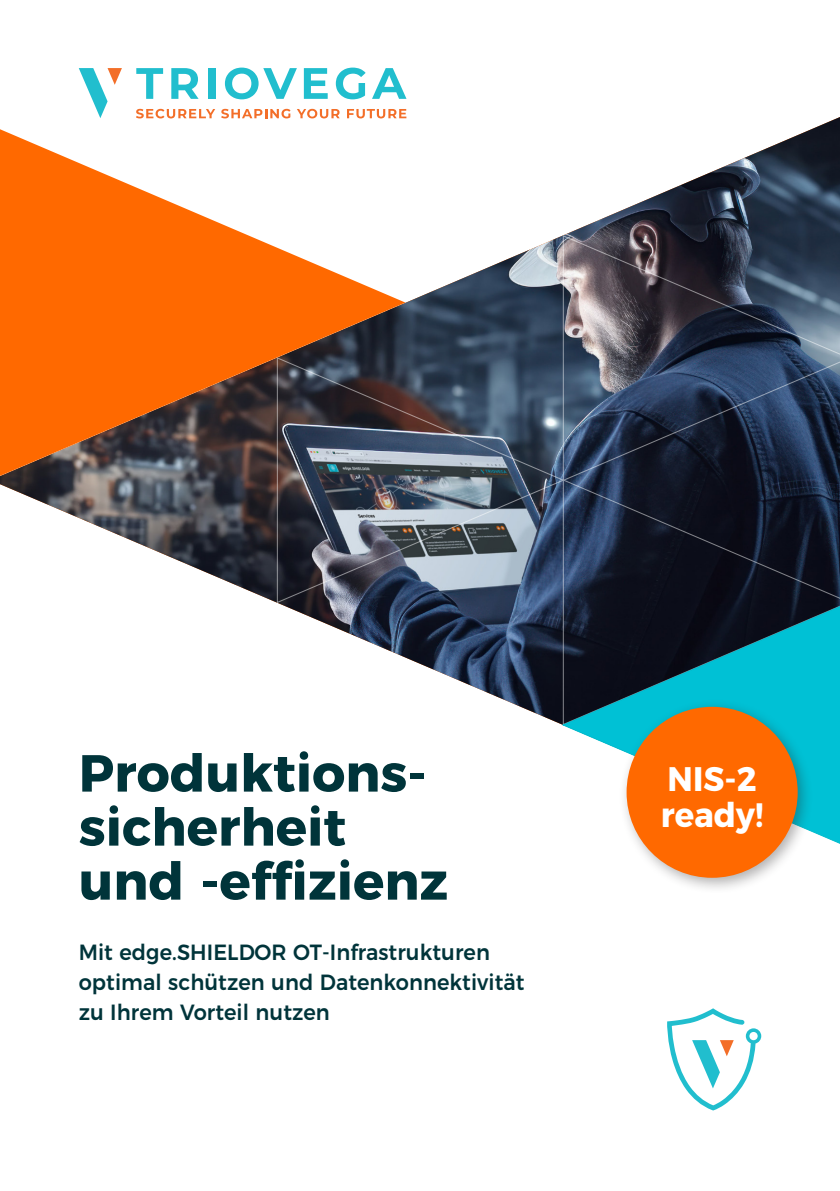
<style>
.page{position:relative;width:840px;height:1191px;background:#fff}
.page>*{position:absolute;margin:0;border:0;box-sizing:border-box;transform-origin:0 0}
.t1{font:700 52px/54px "Montserrat";color:#00343a}
.t2{font:700 34px "Montserrat";letter-spacing:.005em;color:#fff;scale:.95 1}
.t3{font:500 22px/30px "Montserrat";letter-spacing:.005em;color:#00343a;scale:.95 1}
</style>
<div class="page">
<img style="left:0;top:117px;width:839px;height:481px">
<div style="left:265px;top:225px;width:574px;height:510px;background:#fff;opacity:.45"></div>
<img style="left:277px;top:357px;width:285px;height:246px">
<svg style="left:562px;top:481px;width:277px;height:120px;background:#141b2d"></svg>
<img style="left:562px;top:235px;width:277px;height:246px">
<svg style="left:0;top:129px;width:405px;height:347px;fill:#ff6900"></svg>
<svg style="left:562px;top:601px;width:277px;height:243px"></svg>
<svg style="left:136px;top:68px;width:27px;height:31px"></svg>
<div style="left:208px;top:68px;width:7px;height:31px;background:#21bece"></div>
<svg style="left:171px;top:68px;width:27px;height:31px"></svg>
<svg style="left:372px;top:68px;width:34px;height:31px"></svg>
<svg style="left:335px;top:68px;width:30px;height:31px"></svg>
<svg style="left:304px;top:68px;width:23px;height:31px"></svg>
<svg style="left:225px;top:68px;width:72px;height:31px"></svg>
<svg style="left:79px;top:68px;width:43px;height:50px"></svg>
<svg style="left:136px;top:109px;width:79px;height:9px"></svg>
<svg style="left:347px;top:109px;width:59px;height:9px"></svg>
<svg style="left:221px;top:109px;width:69px;height:9px"></svg>
<svg style="left:297px;top:109px;width:42px;height:9px"></svg>
<svg style="left:667px;top:1008px;width:93px;height:102px"></svg>
<div style="left:618px;top:699px;width:195px;height:195px;background:#231f20;opacity:.35"></div>
<div style="left:626px;top:707px;width:171px;height:170px;background:#ff6900;border-radius:50%"></div>
<p class="t1" style="left:79px;top:742px;width:370px">Produktions&shy;sicherheit und -effizienz</p>
<p class="t3" style="left:79px;top:935px;width:470px">Mit edge.SHIELDOR OT-Infrastrukturen optimal schützen und Datenkonnektivität zu Ihrem Vorteil nutzen</p>
<p class="t2" style="left:667px;top:750px;width:95px">NIS-2</p>
<p class="t2" style="left:660px;top:786px;width:110px">ready!</p>
</div>
